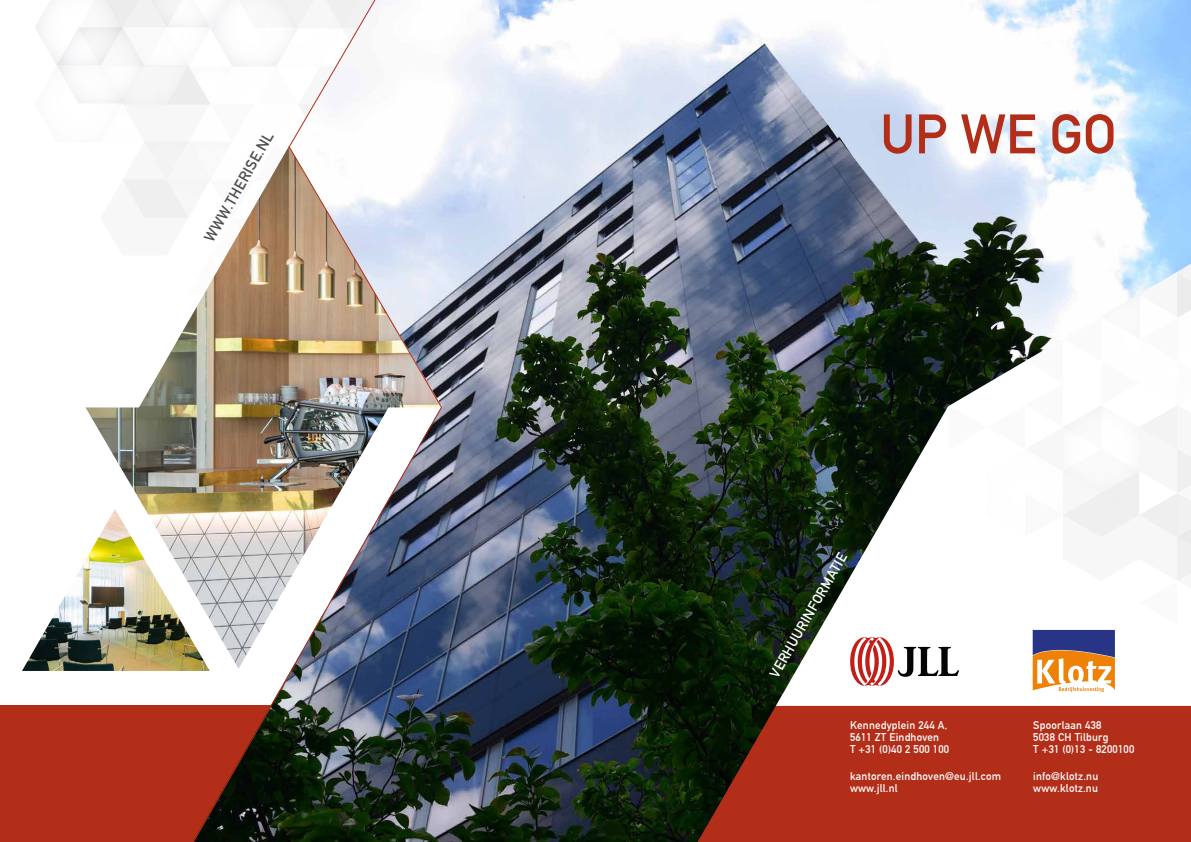
<style>
.page{position:relative;width:1191px;height:842px;background:#fff}
.page>*{position:absolute;margin:0;border:0;box-sizing:border-box;transform-origin:0 0}
.t1{font:700 54.7px "DIN Alternate";color:#b22e19}
.t2{font:700 15px "DIN Alternate";color:#4f4d4d}
.t3{font:700 14px "DIN Alternate";color:#fff}
.t4{font:700 11px/12px "DIN Alternate";letter-spacing:.02em;color:#fff}
</style>
<div class="page">
<svg style="left:35px;top:0;width:156px;height:146px"></svg>
<div style="left:0;top:706px;width:398px;height:136px;background:#b22e19"></div>
<img style="left:443px;top:0;width:748px;height:842px">
<img style="left:85px;top:146px;width:106px;height:363px">
<img style="left:22px;top:509px;width:169px;height:162px">
<img style="left:191px;top:0;width:252px;height:842px">
<svg style="left:850px;top:242px;width:341px;height:450px"></svg>
<h2 class="t2" style="left:198px;top:234px;width:125px;rotate:-60deg">WWW.THERISE.NL</h2>
<h1 class="t1" style="left:880px;top:92px;width:237px">UP WE GO</h1>
<p class="t3" style="left:764px;top:671px;width:142px;rotate:-60deg">VERHUURINFORMATIE</p>
<p class="t4" style="left:850px;top:718px;width:101px">Kennedyplein 244 A,<br>5611 ZT Eindhoven<br>T +31 (0)40 2 500 100</p>
<p class="t4" style="left:850px;top:769px;width:153px">kantoren.eindhoven@eu.jll.com www.jll.nl</p>
<p class="t4" style="left:1033px;top:769px;width:66px">info@klotz.nu www.klotz.nu</p>
<p class="t4" style="left:1033px;top:718px;width:103px">Spoorlaan 438<br>5038 CH Tilburg<br>T +31 (0)13 - 8200100</p>
</div>
